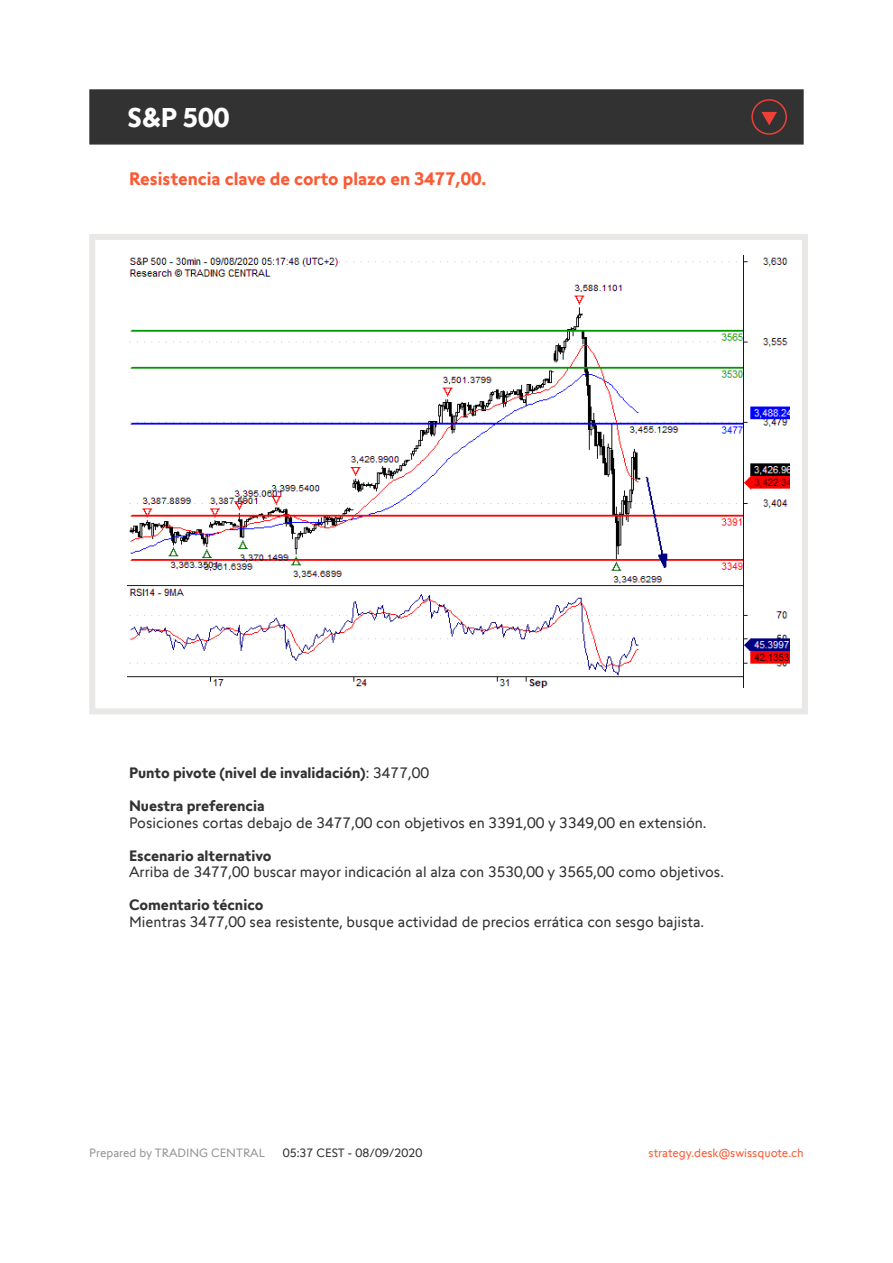
<style>
.page{position:relative;width:893px;height:1263px;background:#fff}
.page>*{position:absolute;margin:0;border:0;box-sizing:border-box;transform-origin:0 0}
.t1{font:700 27px "Swissquote CT";color:#fff}
.t2{font:700 18px "Swissquote CT";color:#fa5b35}
.t3{font:15px "Swissquote CT";color:#323232}
.t4{font:700 15px "Swissquote CT";color:#323232}
.t5{font:12px "Swissquote CT";color:#fa5b35}
.t6{font:12px "Swissquote CT";color:#939598}
.t7{font:12px "Swissquote CT";color:#323232}
.s1{font-weight:400}
</style>
<div class="page">
<div style="left:89px;top:234px;width:719px;height:480px;border:6px solid #e9e8e7"></div>
<div style="left:89px;top:89px;width:715px;height:56px;background:#323232;border:2px solid #323232"></div>
<img style="left:128px;top:255px;width:661px;height:432px">
<svg style="left:751px;top:99px;width:36px;height:36px"></svg>
<h1 class="t1" style="left:128px;top:101px;width:103px">S&amp;P 500</h1>
<p class="t2" style="left:129px;top:168px;width:359px">Resistencia clave de corto plazo en 3477,00.</p>
<p class="t4" style="left:129px;top:764px;width:302px">Punto pivote (nivel de invalidación)<span class="s1">: 3477,00</span></p>
<p class="t4" style="left:129px;top:797px;width:137px">Nuestra preferencia</p>
<p class="t3" style="left:129px;top:814px;width:579px">Posiciones cortas debajo de 3477,00 con objetivos en 3391,00 y 3349,00 en extensión.</p>
<p class="t4" style="left:129px;top:846px;width:144px">Escenario alternativo</p>
<p class="t3" style="left:129px;top:863px;width:596px">Arriba de 3477,00 buscar mayor indicación al alza con 3530,00 y 3565,00 como objetivos.</p>
<p class="t4" style="left:129px;top:896px;width:136px">Comentario técnico</p>
<p class="t3" style="left:129px;top:913px;width:577px">Mientras 3477,00 sea resistente, busque actividad de precios errática con sesgo bajista.</p>
<p class="t6" style="left:89px;top:1145px;width:177px">Prepared by TRADING CENTRAL</p>
<p class="t7" style="left:283px;top:1145px;width:141px">05:37 CEST - 08/09/2020</p>
<p class="t5" style="left:649px;top:1145px;width:157px">strategy.desk@swissquote.ch</p>
</div>
